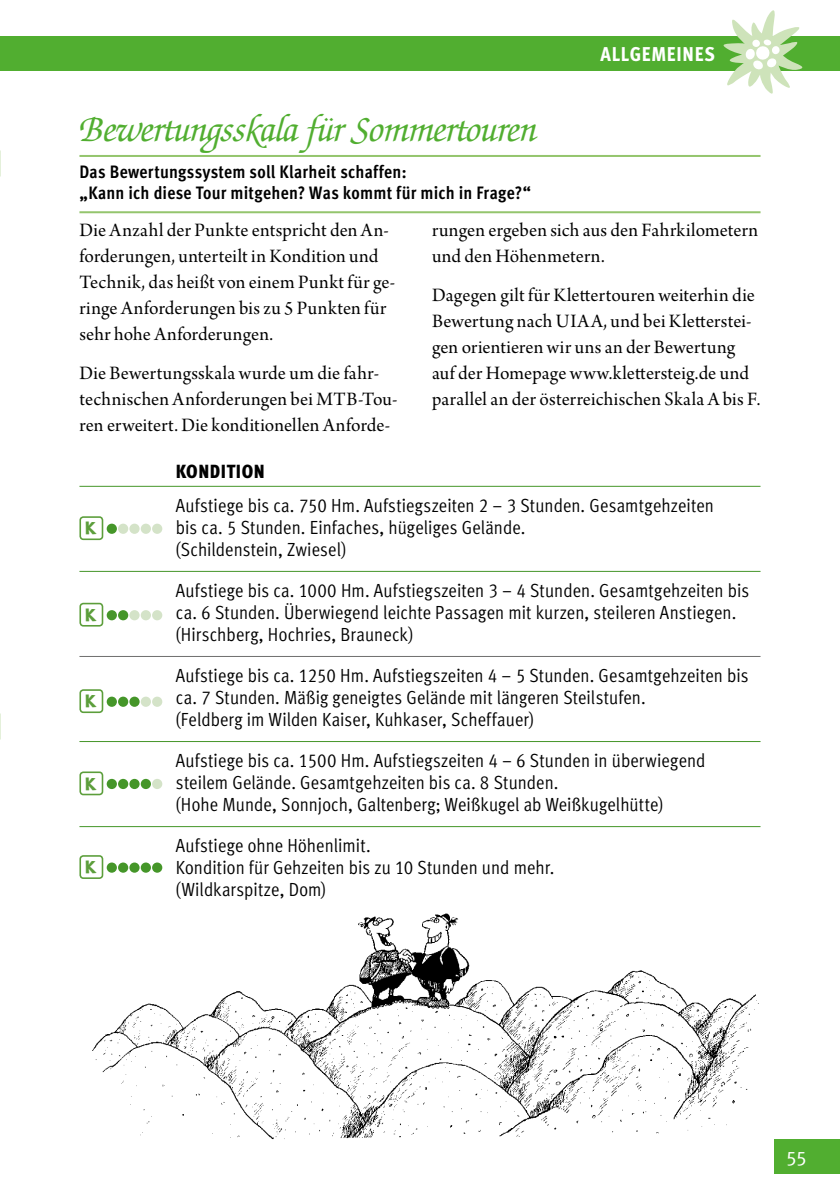
<style>
.page{position:relative;width:840px;height:1191px;background:#fff}
.page>*{position:absolute;margin:0;border:0;box-sizing:border-box;transform-origin:0 0}
.t1{font:italic 38px "Zapf Chancery Std";letter-spacing:-.01em;color:#51ae30}
.t2{font:20px/26px "Arno Pro Subhead";letter-spacing:.01em;color:#000}
.t3{font:20px "Meta Cond Extra Bold LF";letter-spacing:.04em;color:#fff}
.t4{font:20px "NICHTLUSDICK";color:#5c9e3b}
.t5{font:20px "Meta Caps";color:#fff}
.t6{font:19px/22px "Meta Cond Normal LF";letter-spacing:.005em;color:#000}
.t7{font:19px "Meta Cond Black LF";letter-spacing:.03em;color:#000}
.t8{font:18px/21px "Meta Cond Bold LF";letter-spacing:.01em;color:#000}
</style>
<div class="page">
<div style="left:774px;top:1140px;width:65px;height:34px;background:#51ae30"></div>
<div style="left:0;top:37px;width:839px;height:34px;background:#51ae30"></div>
<svg style="left:720px;top:10px;width:87px;height:84px"></svg>
<hr style="left:79px;top:155px;width:681px;height:2px;background:#94c56d">
<hr style="left:79px;top:211px;width:681px;height:2px;background:#94c56d">
<hr style="left:79px;top:486px;width:681px;height:1px;background:#459629">
<hr style="left:79px;top:571px;width:681px;height:1px;background:#459629">
<hr style="left:79px;top:656px;width:681px;height:1px;background:#6f6f6e">
<hr style="left:79px;top:741px;width:681px;height:1px;background:#459629">
<hr style="left:79px;top:826px;width:681px;height:1px;background:#459629">
<img style="left:92px;top:913px;width:667px;height:227px">
<div style="left:79px;top:516px;width:24px;height:24px;border:2px solid #5c9e3b;border-radius:3px"></div>
<div style="left:107px;top:523px;width:10px;height:11px;background:#459629;border-radius:50%"></div>
<div style="left:118px;top:523px;width:10px;height:11px;background:#d4e3c8;border-radius:50%"></div>
<div style="left:129px;top:523px;width:10px;height:11px;background:#d4e3c8;border-radius:50%"></div>
<div style="left:141px;top:523px;width:10px;height:11px;background:#d4e3c8;border-radius:50%"></div>
<div style="left:152px;top:523px;width:10px;height:11px;background:#d4e3c8;border-radius:50%"></div>
<div style="left:79px;top:603px;width:24px;height:23px;border:2px solid #5c9e3b;border-radius:3px"></div>
<div style="left:107px;top:610px;width:10px;height:10px;background:#47962b;border-radius:50%"></div>
<div style="left:118px;top:610px;width:10px;height:10px;background:#459629;border-radius:50%"></div>
<div style="left:129px;top:610px;width:10px;height:10px;background:#d4e3c8;border-radius:50%"></div>
<div style="left:141px;top:610px;width:10px;height:10px;background:#d4e3c8;border-radius:50%"></div>
<div style="left:152px;top:610px;width:10px;height:10px;background:#d4e3c8;border-radius:50%"></div>
<div style="left:79px;top:689px;width:24px;height:24px;border:2px solid #5c9e3b;border-radius:3px"></div>
<div style="left:107px;top:696px;width:10px;height:11px;background:#459629;border-radius:50%"></div>
<div style="left:118px;top:696px;width:10px;height:11px;background:#459629;border-radius:50%"></div>
<div style="left:129px;top:696px;width:10px;height:11px;background:#459629;border-radius:50%"></div>
<div style="left:141px;top:696px;width:10px;height:11px;background:#d4e3c8;border-radius:50%"></div>
<div style="left:152px;top:696px;width:10px;height:11px;background:#d4e3c8;border-radius:50%"></div>
<div style="left:79px;top:771px;width:24px;height:24px;border:2px solid #5c9e3b;border-radius:3px"></div>
<div style="left:107px;top:779px;width:10px;height:10px;background:#459629;border-radius:50%"></div>
<div style="left:118px;top:779px;width:10px;height:10px;background:#459629;border-radius:50%"></div>
<div style="left:129px;top:779px;width:10px;height:10px;background:#459629;border-radius:50%"></div>
<div style="left:141px;top:779px;width:10px;height:10px;background:#459629;border-radius:50%"></div>
<div style="left:152px;top:779px;width:10px;height:10px;background:#d4e3c8;border-radius:50%"></div>
<div style="left:79px;top:855px;width:24px;height:24px;border:2px solid #5c9e3b;border-radius:3px"></div>
<div style="left:107px;top:862px;width:10px;height:10px;background:#459629;border-radius:50%"></div>
<div style="left:118px;top:862px;width:10px;height:10px;background:#459629;border-radius:50%"></div>
<div style="left:129px;top:862px;width:10px;height:10px;background:#459629;border-radius:50%"></div>
<div style="left:141px;top:862px;width:10px;height:10px;background:#459629;border-radius:50%"></div>
<div style="left:152px;top:862px;width:10px;height:10px;background:#459629;border-radius:50%"></div>
<h1 class="t1" style="left:79px;top:109px;width:459px">Bewertungsskala für Sommertouren</h1>
<p class="t8" style="left:79px;top:161px;width:453px">Das Bewertungssystem soll Klarheit schaffen:<br>„Kann ich diese Tour mitgehen? Was kommt für mich in Frage?“</p>
<p class="t3" style="left:600px;top:42px;width:116px">ALLGEMEINES</p>
<p class="t2" style="left:79px;top:218px;width:317px">Die Anzahl der Punkte entspricht den An&shy;forderungen, unterteilt in Kondition und Technik, das heißt von einem Punkt für ge&shy;ringe Anforderungen bis zu 5 Punkten für sehr hohe Anforderungen.</p>
<p class="t2" style="left:79px;top:361px;width:319px">Die Bewertungsskala wurde um die fahr&shy;technischen Anforderungen bei MTB-Tou&shy;ren erweitert. Die konditionellen Anforde-</p>
<p class="t7" style="left:176px;top:459px;width:90px">KONDITION</p>
<p class="t2" style="left:432px;top:218px;width:327px">rungen ergeben sich aus den Fahrkilometern und den Höhenmetern.</p>
<p class="t2" style="left:432px;top:283px;width:330px">Dagegen gilt für Klettertouren weiterhin die Bewertung nach UIAA, und bei Kletterstei&shy;gen orientieren wir uns an der Bewertung auf der Homepage www.klettersteig.de und parallel an der österreichischen Skala A bis F.</p>
<p class="t4" style="left:86px;top:515px;width:13px">K</p>
<p class="t4" style="left:86px;top:601px;width:13px">K</p>
<p class="t4" style="left:86px;top:688px;width:13px">K</p>
<p class="t4" style="left:86px;top:770px;width:13px">K</p>
<p class="t4" style="left:86px;top:854px;width:13px">K</p>
<p class="t6" style="left:176px;top:494px;width:539px">Aufstiege bis ca. 750 Hm. Aufstiegszeiten 2 – 3 Stunden. Gesamtgehzeiten bis ca. 5 Stunden. Einfaches, hügeliges Gelände.<br>(Schildenstein, Zwiesel)</p>
<p class="t6" style="left:176px;top:579px;width:574px">Aufstiege bis ca. 1000 Hm. Aufstiegszeiten 3 – 4 Stunden. Gesamtgehzeiten bis ca. 6 Stunden. Überwiegend leichte Passagen mit kurzen, steileren Anstiegen. (Hirschberg, Hochries, Brauneck)</p>
<p class="t6" style="left:176px;top:664px;width:574px">Aufstiege bis ca. 1250 Hm. Aufstiegszeiten 4 – 5 Stunden. Gesamtgehzeiten bis ca. 7 Stunden. Mäßig geneigtes Gelände mit längeren Steilstufen.<br>(Feldberg im Wilden Kaiser, Kuhkaser, Scheffauer)</p>
<p class="t6" style="left:176px;top:749px;width:531px">Aufstiege bis ca. 1500 Hm. Aufstiegszeiten 4 – 6 Stunden in überwiegend steilem Gelände. Gesamtgehzeiten bis ca. 8 Stunden.<br>(Hohe Munde, Sonnjoch, Galtenberg; Weißkugel ab Weißkugelhütte)</p>
<p class="t6" style="left:176px;top:834px;width:380px">Aufstiege ohne Höhenlimit.<br>Kondition für Gehzeiten bis zu 10 Stunden und mehr. (Wildkarspitze, Dom)</p>
<p class="t5" style="left:785px;top:1146px;width:22px">55</p>
</div>
